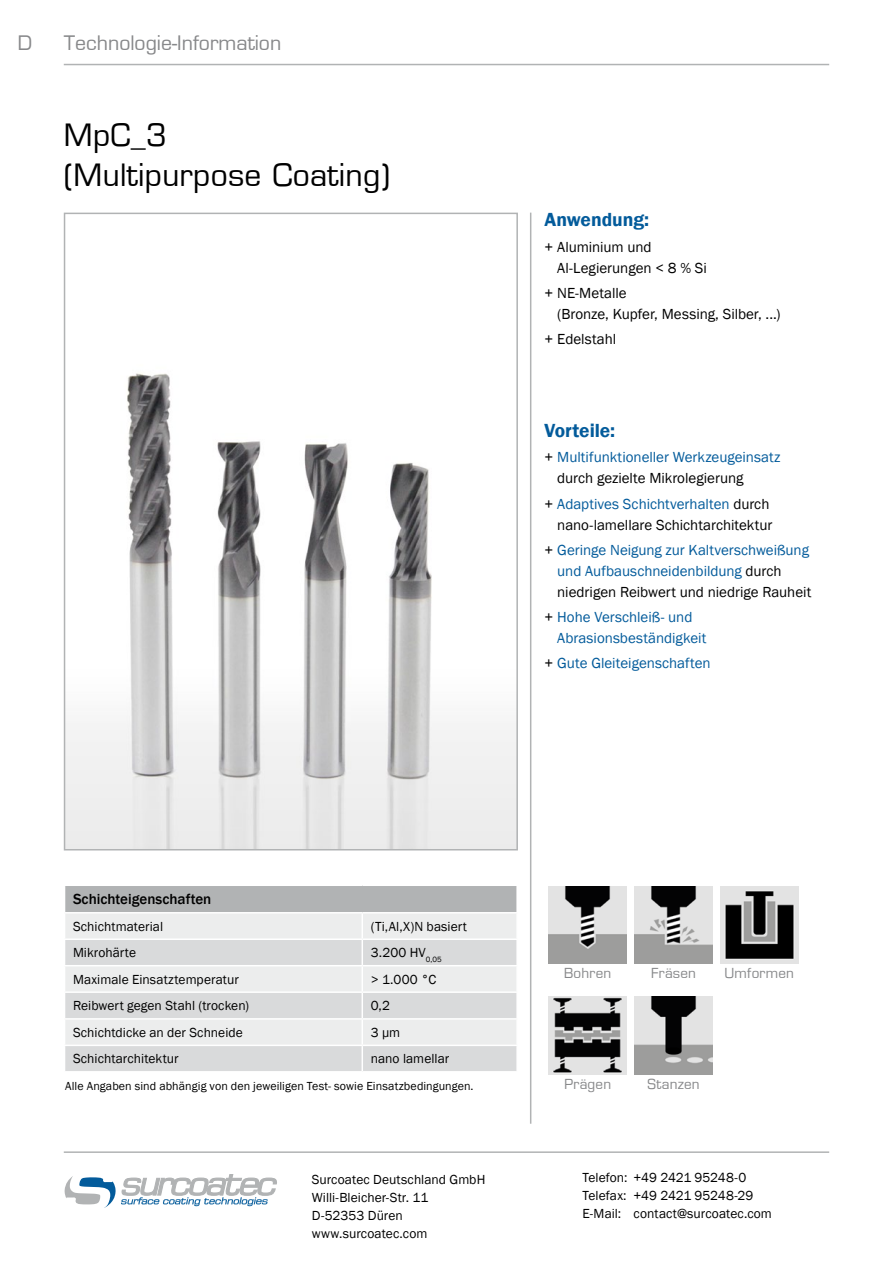
<style>
.page{position:relative;width:893px;height:1263px;background:#fff}
.page>*{position:absolute;margin:0;border:0;box-sizing:border-box;transform-origin:0 0}
.t1{font:30px/40.5px "Eurostile";letter-spacing:.01em;color:#000}
.t2{font:19.5px "Eurostile";color:#87888a}
.t3{font:600 19.5px "Franklin Gothic";color:#035b9b}
.t4{font:15px/21px "Franklin Gothic";color:#035b9b}
.t5{font:15px/21px "Franklin Gothic";color:#000}
.t6{font:500 15px "Franklin Gothic";color:#000}
.t7{font:13.5px/18px "Franklin Gothic";letter-spacing:.005em;color:#000}
.t8{font:13.5px "Eurostile";letter-spacing:.015em;color:#87888a}
.t9{font:12px "Franklin Gothic";letter-spacing:.005em;color:#000}
.s1{color:#000}
.s2{color:#035b9b}
</style>
<div class="page">
<svg style="left:65px;top:1174px;width:212px;height:33px"></svg>
<hr style="left:530px;top:213px;width:1px;height:911px;background:#b1b3b4">
<hr style="left:64px;top:1151px;width:765px;height:2px;background:#b1b3b4">
<div style="left:65px;top:885px;width:452px;height:28px;background:#b1b3b4"></div>
<div style="left:65px;top:914px;width:451px;height:24px;background:#eceded"></div>
<svg style="left:65px;top:940px;width:451px;height:131px;background:#e0e1e2"></svg>
<hr style="left:64px;top:884px;width:298px;height:2px;background:#fff">
<hr style="left:362px;top:884px;width:156px;height:2px;background:#fff">
<hr style="left:516px;top:886px;width:2px;height:26px;background:#fff">
<hr style="left:64px;top:912px;width:298px;height:1px;background:#fff">
<hr style="left:362px;top:912px;width:156px;height:1px;background:#fff">
<hr style="left:64px;top:965px;width:298px;height:1px;background:#fff">
<hr style="left:362px;top:965px;width:156px;height:1px;background:#fff">
<hr style="left:64px;top:991px;width:298px;height:2px;background:#fff">
<hr style="left:362px;top:991px;width:156px;height:2px;background:#fff">
<hr style="left:64px;top:1018px;width:298px;height:2px;background:#fff">
<hr style="left:362px;top:1018px;width:156px;height:2px;background:#fff">
<hr style="left:64px;top:1044px;width:298px;height:2px;background:#fff">
<hr style="left:362px;top:1044px;width:156px;height:2px;background:#fff">
<svg style="left:362px;top:914px;width:1px;height:157px"></svg>
<img style="left:67px;top:373px;width:448px;height:474px">
<div style="left:64px;top:213px;width:454px;height:637px;border:2px solid #b1b3b4"></div>
<img style="left:549px;top:886px;width:78px;height:78px">
<img style="left:549px;top:997px;width:78px;height:77px">
<img style="left:720px;top:886px;width:78px;height:78px">
<img style="left:635px;top:886px;width:77px;height:78px">
<img style="left:635px;top:997px;width:77px;height:77px">
<hr style="left:64px;top:64px;width:765px;height:1px;background:#b1b3b4">
<h2 class="t2" style="left:18px;top:32px;width:16px">D</h2>
<h2 class="t2" style="left:64px;top:32px;width:219px">Technologie-Information</h2>
<h1 class="t1" style="left:64px;top:115px;width:328px">MpC_3<br>(Multipurpose Coating)</h1>
<h2 class="t3" style="left:544px;top:208px;width:106px">Anwendung:</h2>
<p class="t5" style="left:557px;top:236px;width:151px;text-indent:-13px">+ Aluminium und<br>Al-Legierungen &lt; 8 % Si</p>
<p class="t5" style="left:557px;top:283px;width:225px;text-indent:-13px">+ NE-Metalle<br>(Bronze, Kupfer, Messing, Silber, ...)</p>
<p class="t5" style="left:544px;top:329px;width:73px">+ Edelstahl</p>
<h2 class="t3" style="left:544px;top:419px;width:72px">Vorteile:</h2>
<p class="t4" style="left:557px;top:447px;width:225px;text-indent:-13px"><span class="s1">+</span> Multifunktioneller Werkzeugeinsatz <span class="s1">durch gezielte Mikrolegierung</span></p>
<p class="t5" style="left:544px;top:493px;width:229px;text-align:right">+ <span class="s2">Adaptives Schichtverhalten</span> durch nano-lamellare Schichtarchitektur</p>
<p class="t4" style="left:557px;top:540px;width:256px;text-indent:-13px"><span class="s1">+</span> Geringe Neigung zur Kaltverschweißung und Aufbauschneidenbildung <span class="s1">durch niedrigen Reibwert und niedrige Rauheit</span></p>
<p class="t4" style="left:557px;top:607px;width:151px;text-indent:-13px"><span class="s1">+</span> Hohe Verschleiß- und<br>Abrasionsbeständigkeit</p>
<p class="t4" style="left:544px;top:653px;width:168px"><span class="s1">+</span> Gute Gleiteigenschaften</p>
<p class="t6" style="left:73px;top:890px;width:140px">Schichteigenschaften</p>
<p class="t7" style="left:73px;top:917px;width:92px">Schichtmaterial</p>
<p class="t7" style="left:371px;top:917px;width:98px">(Ti,Al,X)N basiert</p>
<p class="t7" style="left:73px;top:944px;width:65px">Mikrohärte</p>
<p class="t7" style="left:371px;top:944px;width:73px">3.200 HV<sub>0,05</sub></p>
<p class="t7" style="left:73px;top:970px;width:167px">Maximale Einsatztemperatur</p>
<p class="t7" style="left:371px;top:970px;width:67px">&gt; 1.000 °C</p>
<p class="t7" style="left:73px;top:997px;width:178px">Reibwert gegen Stahl (trocken)</p>
<p class="t7" style="left:371px;top:997px;width:21px">0,2</p>
<p class="t7" style="left:73px;top:1024px;width:171px">Schichtdicke an der Schneide</p>
<p class="t7" style="left:371px;top:1024px;width:31px">3 µm</p>
<p class="t7" style="left:73px;top:1050px;width:107px">Schichtarchitektur</p>
<p class="t7" style="left:371px;top:1050px;width:80px">nano lamellar</p>
<p class="t9" style="left:65px;top:1078px;width:410px">Alle Angaben sind abhängig von den jeweiligen Test- sowie Einsatzbedingungen.</p>
<p class="t8" style="left:564px;top:965px;width:49px">Bohren</p>
<p class="t8" style="left:651px;top:965px;width:46px">Fräsen</p>
<p class="t8" style="left:725px;top:965px;width:71px">Umformen</p>
<p class="t8" style="left:564px;top:1075px;width:48px">Prägen</p>
<p class="t8" style="left:647px;top:1075px;width:54px">Stanzen</p>
<p class="t7" style="left:312px;top:1170px;width:175px">Surcoatec Deutschland GmbH<br>Willi-Bleicher-Str. 11<br>D-52353 Düren www.surcoatec.com</p>
<p class="t7" style="left:583px;top:1169px;width:191px">Telefon: +49 2421 95248-0<br>Telefax: +49 2421 95248-29<br>E-Mail: contact@surcoatec.com</p>
</div>
